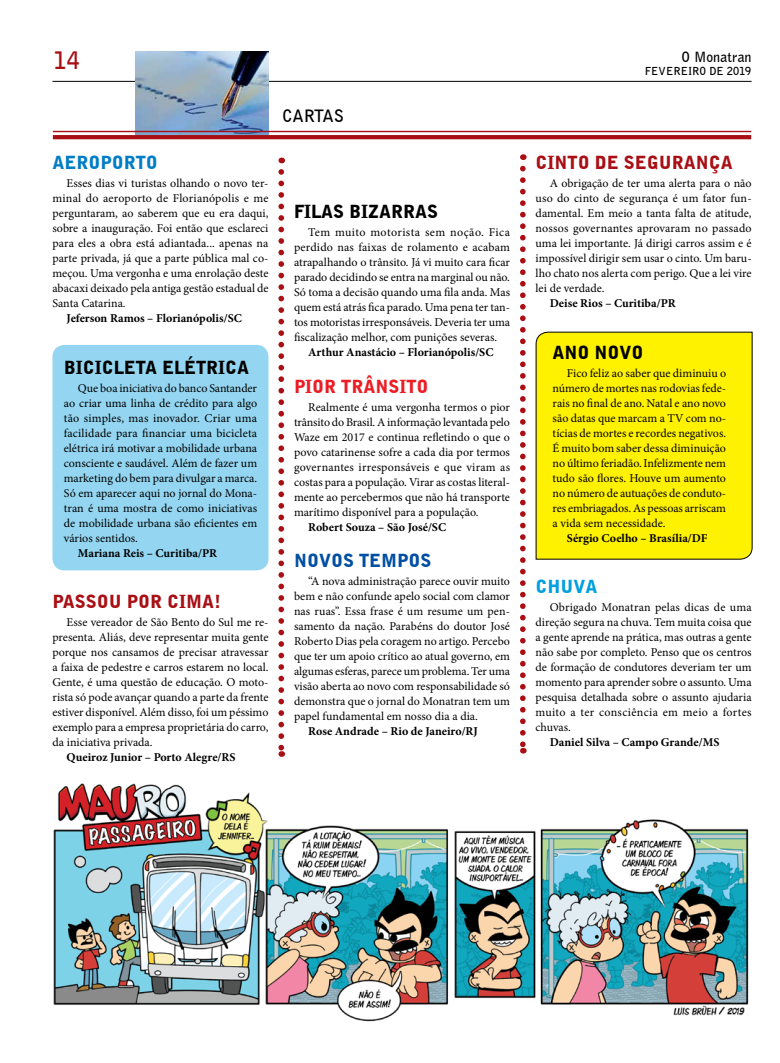
<style>
.page{position:relative;width:780px;height:1063px;background:#fff}
.page>*{position:absolute;margin:0;border:0;box-sizing:border-box;transform-origin:0 0}
.t1{font:700 24px "Bell Gothic BT";color:#a90f14}
.t2{font:900 18px "Bell Gothic BT";color:#000}
.t3{font:900 18px "Bell Gothic BT";color:#a90f14}
.t4{font:900 18px "Bell Gothic BT";color:#ed1d24}
.t5{font:900 18px "Bell Gothic BT";color:#004fa3}
.t6{font:900 18px "Bell Gothic BT";color:#007dc5}
.t7{font:900 18px "Bell Gothic BT";color:#009fdf}
.t8{font:700 17px "Bell Gothic BT";color:#000}
.t9{font:700 14px "Bell Gothic BT";color:#000}
.t10{font:12px/15px "Minion Pro";color:#000;text-align:justify}
.t11{font:700 12px "Minion Pro";color:#000}
.t12{font:700 11px "Bell Gothic BT";color:#000}
</style>
<div class="page">
<hr style="left:52px;top:81px;width:699px;height:1px;background:#000">
<img style="left:136px;top:51px;width:132px;height:84px">
<div style="left:535px;top:331px;width:218px;height:229px;background:#fff200"></div>
<div style="left:52px;top:345px;width:216px;height:225px;background:#94d6f1;border-radius:12px"></div>
<hr style="left:53px;top:131px;width:698px;height:1px;background:#a90f14">
<hr style="left:53px;top:135px;width:698px;height:4px;background:#a90f14">
<svg style="left:278px;top:172px;width:6px;height:585px"></svg>
<svg style="left:520px;top:169px;width:5px;height:585px"></svg>
<img style="left:53px;top:783px;width:696px;height:239px">
<h1 class="t1" style="left:53px;top:45px;width:28px">14</h1>
<p class="t9" style="left:681px;top:47px;width:71px">O Monatran</p>
<p class="t12" style="left:645px;top:64px;width:108px">FEVEREIRO DE 2019</p>
<h3 class="t8" style="left:282px;top:105px;width:64px">CARTAS</h3>
<h2 class="t6" style="left:52px;top:152px;width:48px">AE ROPO</h2>
<h2 class="t6" style="left:124px;top:152px;width:33px">RTO</h2>
<p class="t10" style="left:52px;top:176px;width:217px;text-indent:14px">Esses dias vi turistas olhando o novo ter&shy;minal do aeroporto de Florianópolis e me perguntaram, ao saberem que eu era daqui, sobre a inauguração. Foi então que esclareci para eles a obra está adiantada... apenas na parte privada, já que a parte pública mal co&shy;meçou. Uma vergonha e uma enrolação deste abacaxi deixado pela antiga gestão estadual de Santa Catarina.</p>
<p class="t11" style="left:67px;top:310px;width:169px">Jeferson Ramos – Florianópolis/SC</p>
<h2 class="t2" style="left:64px;top:356px;width:23px">BICICLE</h2>
<h2 class="t2" style="left:136px;top:356px;width:94px">TA ELÉTRICA</h2>
<p class="t10" style="left:64px;top:380px;width:195px;text-indent:14px">Que boa iniciativa do banco Santander ao criar uma linha de crédito para algo tão simples, mas inovador. Criar uma facilidade para financiar uma bicicleta elétrica irá motivar a mobilidade urbana consciente e saudável. Além de fazer um marketing do bem para divulgar a marca.<br>Só em aparecer aqui no jornal do Mona&shy;tran é uma mostra de como iniciativas de mobilidade urbana são eficientes em vários sentidos.</p>
<p class="t11" style="left:78px;top:544px;width:141px">Mariana Reis – Curitiba/PR</p>
<h2 class="t3" style="left:52px;top:591px;width:23px">PASSOU</h2>
<h2 class="t3" style="left:127px;top:591px;width:53px">PO R CIMA</h2>
<h2 class="t3" style="left:214px;top:591px;width:9px">!</h2>
<p class="t10" style="left:52px;top:615px;width:217px;text-indent:14px">Esse vereador de São Bento do Sul me re&shy;presenta. Aliás, deve representar muita gente porque nos cansamos de precisar atravessar a faixa de pedestre e carros estarem no local.<br>Gente, é uma questão de educação. O moto&shy;rista só pode avançar quando a parte da frente estiver disponível. Além disso, foi um péssimo exemplo para a empresa proprietária do carro, da iniciativa privada.</p>
<p class="t11" style="left:67px;top:749px;width:169px">Queiroz Junior – Porto Alegre/RS</p>
<h2 class="t3" style="left:535px;top:152px;width:196px">CINTO DE SEGU RAN ÇA</h2>
<p class="t10" style="left:535px;top:176px;width:217px;text-indent:14px">A obrigação de ter uma alerta para o não uso do cinto de segurança é um fator fun&shy;damental. Em meio a tanta falta de atitude, nossos governantes aprovaram no passado uma lei importante. Já dirigi carros assim e é impossível dirigir sem usar o cinto. Um baru&shy;lho chato nos alerta com perigo. Que a lei vire lei de verdade.</p>
<p class="t11" style="left:549px;top:295px;width:127px">Deise Rios – Curitiba/PR</p>
<h2 class="t2" style="left:552px;top:341px;width:55px">ANO NOVO</h2>
<p class="t10" style="left:552px;top:365px;width:175px;text-indent:14px">Fico feliz ao saber que diminuiu o número de mortes nas rodovias fede&shy;rais no final de ano. Natal e ano novo são datas que marcam a TV com no&shy;tícias de mortes e recordes negativos.<br>É muito bom saber dessa diminuição no último feriadão. Infelizmente nem tudo são flores. Houve um aumento no número de autuações de conduto&shy;res embriagados. As pessoas arriscam a vida sem necessidade.</p>
<p class="t11" style="left:566px;top:529px;width:142px">Sérgio Coelho – Brasília/DF</p>
<h2 class="t7" style="left:535px;top:576px;width:25px">CHUVA</h2>
<p class="t10" style="left:535px;top:600px;width:217px;text-indent:14px">Obrigado Monatran pelas dicas de uma direção segura na chuva. Tem muita coisa que a gente aprende na prática, mas outras a gente não sabe por completo. Penso que os centros de formação de condutores deveriam ter um momento para aprender sobre o assunto. Uma pesquisa detalhada sobre o assunto ajudaria muito a ter consciência em meio a fortes chuvas.</p>
<p class="t11" style="left:549px;top:734px;width:170px">Daniel Silva – Campo Grande/MS</p>
<h2 class="t2" style="left:294px;top:201px;width:11px">FILAS</h2>
<h2 class="t2" style="left:349px;top:201px;width:11px">BIZA</h2>
<h2 class="t2" style="left:391px;top:201px;width:36px">RRAS</h2>
<p class="t10" style="left:294px;top:225px;width:217px;text-indent:14px">Tem muito motorista sem noção. Fica perdido nas faixas de rolamento e acabam atrapalhando o trânsito. Já vi muito cara ficar parado decidindo se entra na marginal ou não.<br>Só toma a decisão quando uma fila anda. Mas quem está atrás fica parado. Uma pena ter tan&shy;tos motoristas irresponsáveis. Deveria ter uma fiscalização melhor, com punições severas.</p>
<p class="t11" style="left:308px;top:344px;width:179px">Arthur Anastácio – Florianópolis/SC</p>
<h2 class="t4" style="left:294px;top:375px;width:81px">PIO R TRÂNSI</h2>
<h2 class="t4" style="left:406px;top:375px;width:21px">TO</h2>
<p class="t10" style="left:294px;top:399px;width:217px;text-indent:14px">Realmente é uma vergonha termos o pior trânsito do Brasil. A informação levantada pelo Waze em 2017 e continua refletindo o que o povo catarinense sofre a cada dia por termos governantes irresponsáveis e que viram as costas para a população. Virar as costas literal&shy;mente ao percebermos que não há transporte marítimo disponível para a população.</p>
<p class="t11" style="left:308px;top:518px;width:132px">Robert Souza – São José/SC</p>
<h2 class="t5" style="left:294px;top:549px;width:26px">NOVOS</h2>
<h2 class="t5" style="left:359px;top:549px;width:24px">TEMPOS</h2>
<p class="t10" style="left:294px;top:574px;width:217px;text-indent:14px">“A nova administração parece ouvir muito bem e não confunde apelo social com clamor nas ruas”. Essa frase é um resume um pen&shy;samento da nação. Parabéns do doutor José Roberto Dias pela coragem no artigo. Percebo que ter um apoio crítico ao atual governo, em algumas esferas, parece um problema. Ter uma visão aberta ao novo com responsabilidade só demonstra que o jornal do Monatran tem um papel fundamental em nosso dia a dia.</p>
<p class="t11" style="left:308px;top:723px;width:171px">Rose Andrade – Rio de Janeiro/RJ</p>
</div>
